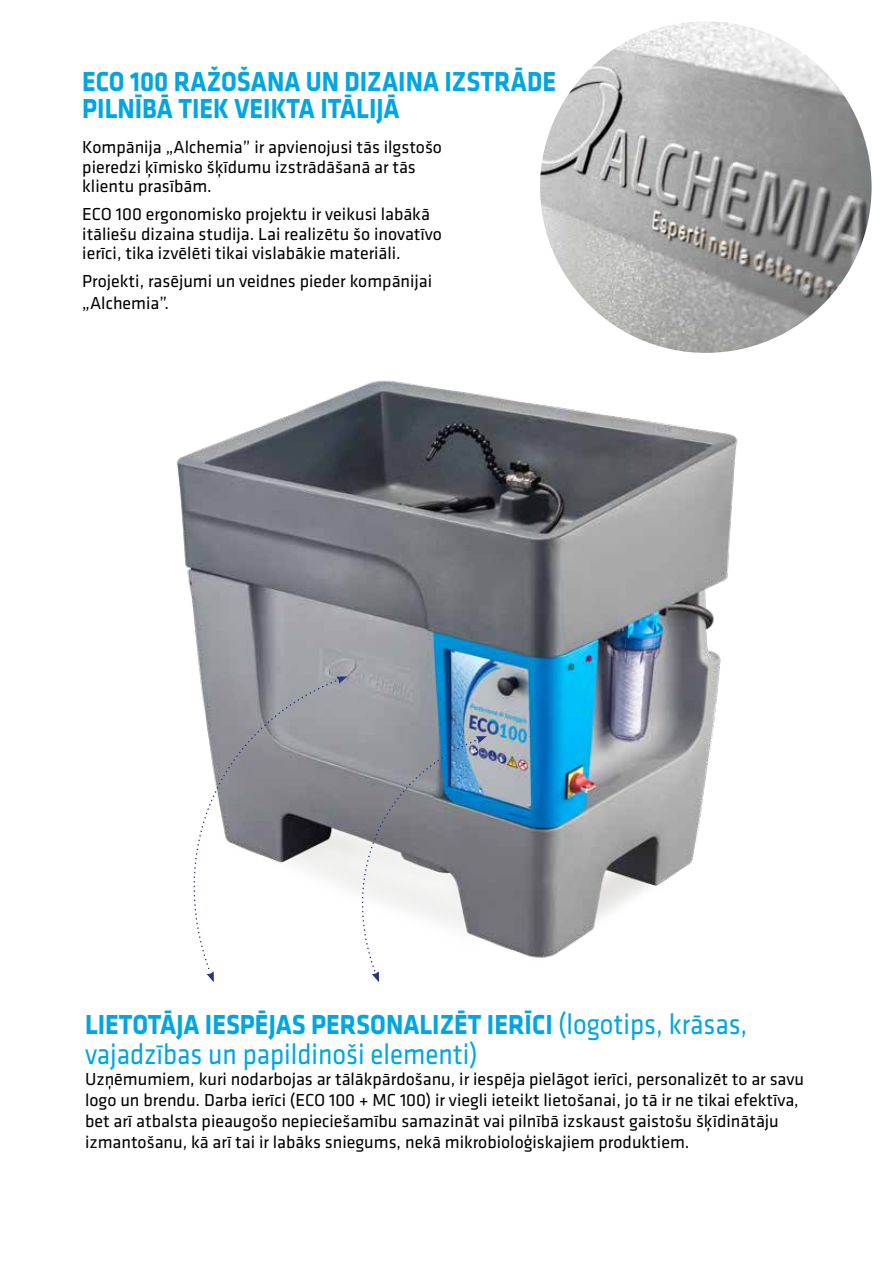
<style>
.page{position:relative;width:893px;height:1263px;background:#fff}
.page>*{position:absolute;margin:0;border:0;box-sizing:border-box;transform-origin:0 0}
.t1{font:30px "Klavika";color:#00a6e2;scale:.9 1}
.t2{font:700 28.5px/27px "Klavika";color:#00a6e2;scale:.9 1}
.t3{font:18px/19.5px "Klavika";color:#000}
.s1{font-weight:400;font-size:30px}
</style>
<div class="page">
<img style="left:176px;top:324px;width:577px;height:659px">
<svg style="left:176px;top:679px;width:162px;height:295px"></svg>
<svg style="left:336px;top:676px;width:11px;height:8px"></svg>
<svg style="left:207px;top:971px;width:7px;height:11px"></svg>
<svg style="left:339px;top:736px;width:148px;height:246px"></svg>
<img style="left:540px;top:21px;width:332px;height:332px;border-radius:166px">
<h2 class="t2" style="left:82px;top:69px;width:528px">ECO 100 RAŽOŠANA UN DIZAINA IZSTRĀDE<br>PILNĪBĀ TIEK VEIKTA ITĀLIJĀ</h2>
<p class="t3" style="left:82px;top:138px;width:361px">Kompānija „Alchemia” ir apvienojusi tās ilgstošo pieredzi ķīmisko šķīdumu izstrādāšanā ar tās klientu prasībām.</p>
<p class="t3" style="left:82px;top:205px;width:361px">ECO 100 ergonomisko projektu ir veikusi labākā itāliešu dizaina studija. Lai realizētu šo inovatīvo ierīci, tika izvēlēti tikai vislabākie materiāli.</p>
<p class="t3" style="left:82px;top:271px;width:351px;line-height:21.6px">Projekti, rasējumi un veidnes pieder kompānijai „Alchemia”.</p>
<h2 class="t2" style="left:85px;top:1011px;width:737px">LIETOTĀJA IESPĒJAS PERSONALIZĒT IERĪCI <span class="s1">(logotips, krāsas,</span></h2>
<h1 class="t1" style="left:85px;top:1037px;width:438px">vajadzības un papildinoši elementi)</h1>
<p class="t3" style="left:85px;top:1068px;width:721px;line-height:21px">Uzņēmumiem, kuri nodarbojas ar tālākpārdošanu, ir iespēja pielāgot ierīci, personalizēt to ar savu logo un brendu. Darba ierīci (ECO 100 + MC 100) ir viegli ieteikt lietošanai, jo tā ir ne tikai efektīva, bet arī atbalsta pieaugošo nepieciešamību samazināt vai pilnībā izskaust gaistošu šķīdinātāju izmantošanu, kā arī tai ir labāks sniegums, nekā mikrobioloģiskajiem produktiem.</p>
</div>
